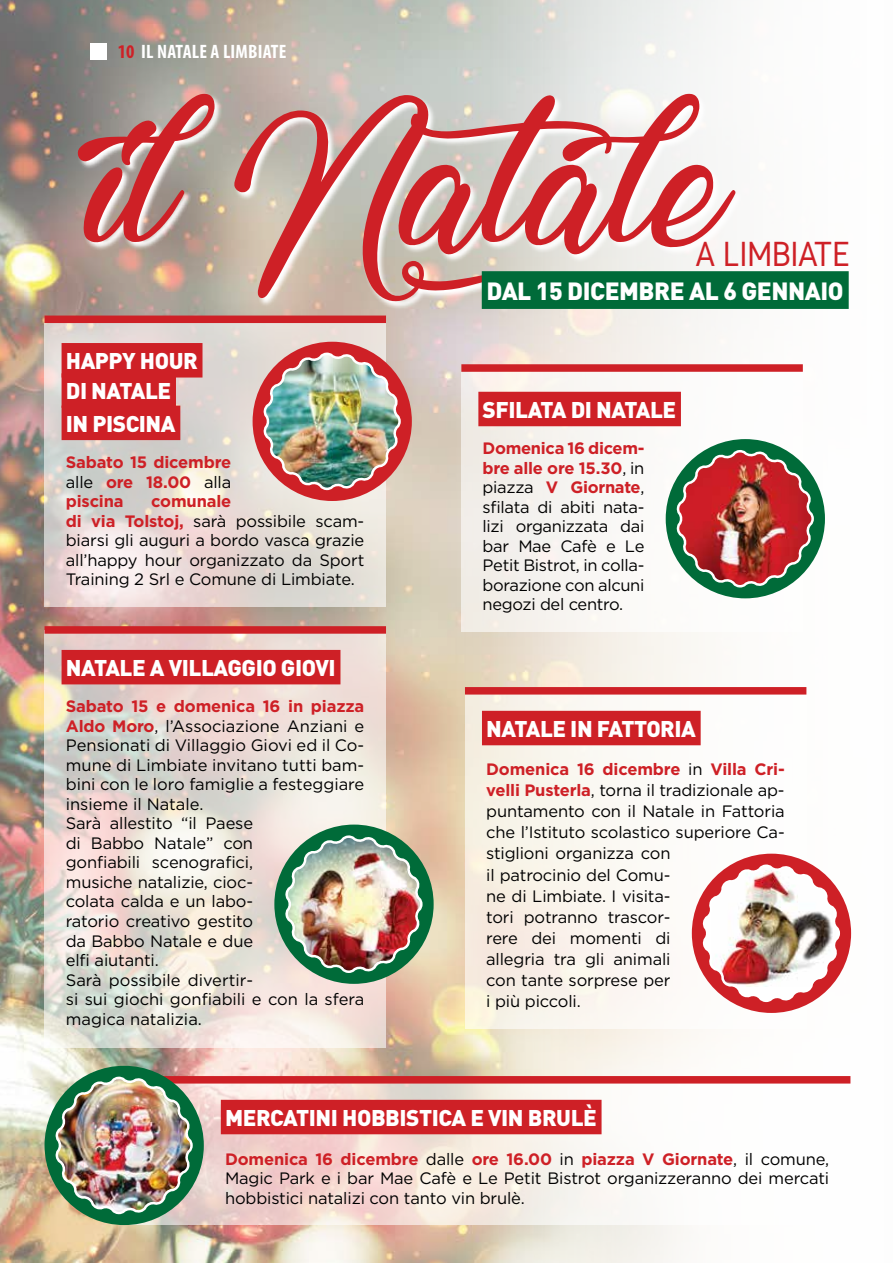
<style>
.page{position:relative;width:893px;height:1263px;background:#fff}
.page>*{position:absolute;margin:0;border:0;box-sizing:border-box;transform-origin:0 0}
.t1{font:195px "Lovely Home";letter-spacing:-.01em;color:#ce2026}
.t2{font:36.3px "Gidole";letter-spacing:-.02em;color:#ce2026}
.t3{font:900 24.6px "DIN";letter-spacing:-.02em;color:#fff}
.t4{font:900 22.5px/30.3px "DIN";letter-spacing:-.02em;color:#fff}
.t5{font:700 condensed 19.5px "Myriad Pro";letter-spacing:.01em;color:#fff}
.t6{font:16.5px/19.5px "Gotham";letter-spacing:-.01em;color:#000}
.t7{font:700 16.5px/19.5px "Gotham";letter-spacing:-.01em;color:#ce2026;text-align:justify}
.s1{color:#ce2026}
.s2{font-weight:400;color:#000}
.s3{font-weight:700;color:#ce2026}
</style>
<div class="page">
<img style="left:0;top:0;width:852px;height:1263px">
<div style="left:90px;top:43px;width:17px;height:16px;background:#fff"></div>
<svg style="left:78px;top:94px;width:666px;height:218px"></svg>
<svg style="left:45px;top:323px;width:341px;height:283px;background:#e3dad5"></svg>
<div style="left:62px;top:343px;width:140px;height:34px;background:#ce2026"></div>
<div style="left:62px;top:373px;width:114px;height:35px;background:#ce2026"></div>
<div style="left:62px;top:406px;width:118px;height:34px;background:#ce2026"></div>
<div style="left:45px;top:316px;width:341px;height:7px;background:#ce2026"></div>
<div style="left:253px;top:342px;width:159px;height:159px;background:#ce2026;border-radius:50%"></div>
<svg style="left:263px;top:352px;width:138px;height:138px"></svg>
<img style="left:266px;top:355px;width:132px;height:133px">
<svg style="left:45px;top:634px;width:341px;height:413px;background:#e9dfd7"></svg>
<div style="left:45px;top:626px;width:341px;height:8px;background:#ce2026"></div>
<div style="left:62px;top:650px;width:278px;height:34px;background:#ce2026"></div>
<div style="left:274px;top:824px;width:160px;height:160px;background:#006b39;border-radius:50%"></div>
<svg style="left:285px;top:835px;width:138px;height:138px"></svg>
<img style="left:288px;top:838px;width:132px;height:132px">
<div style="left:465px;top:687px;width:341px;height:341px;background:linear-gradient(to right,#f7eee2,#fff)"></div>
<div style="left:465px;top:687px;width:341px;height:7px;background:#ce2026"></div>
<div style="left:482px;top:711px;width:219px;height:34px;background:#ce2026"></div>
<div style="left:692px;top:854px;width:159px;height:159px;background:#ce2026;border-radius:50%"></div>
<svg style="left:703px;top:864px;width:137px;height:138px"></svg>
<img style="left:712px;top:868px;width:124px;height:119px">
<div style="left:461px;top:364px;width:342px;height:8px;background:#ce2026"></div>
<div style="left:461px;top:372px;width:342px;height:259px;background:linear-gradient(to right,#f2ede8,#fff)"></div>
<div style="left:478px;top:392px;width:203px;height:34px;background:#ce2026"></div>
<div style="left:666px;top:439px;width:159px;height:159px;background:#006b39;border-radius:50%"></div>
<svg style="left:676px;top:450px;width:138px;height:137px"></svg>
<img style="left:679px;top:452px;width:132px;height:133px">
<svg style="left:133px;top:1083px;width:717px;height:142px"></svg>
<div style="left:221px;top:1100px;width:381px;height:34px;background:#ce2026"></div>
<div style="left:124px;top:1076px;width:726px;height:7px;background:#ce2026"></div>
<div style="left:45px;top:1066px;width:159px;height:159px;background:#006b39;border-radius:50%"></div>
<svg style="left:55px;top:1076px;width:138px;height:138px"></svg>
<img style="left:58px;top:1079px;width:132px;height:133px">
<div style="left:482px;top:271px;width:367px;height:38px;background:#006b39"></div>
<p class="t5" style="left:118px;top:40px;width:170px"><span class="s1">10</span> IL NATALE A LIMBIATE</p>
<h1 class="t1" style="left:92px;top:61px;width:638px">il Natale</h1>
<h2 class="t2" style="left:695px;top:234px;width:157px">A LIMBIATE</h2>
<h3 class="t3" style="left:486px;top:274px;width:359px">DAL 15 DICEMBRE AL 6 GENNAIO</h3>
<h3 class="t4" style="left:66px;top:344px;width:133px">HAPPY HOUR<br>DI NATALE</h3>
<h3 class="t4" style="left:66px;top:407px;width:111px">IN PISCINA</h3>
<p class="t7" style="left:66px;top:452px;width:167px">Sabato 15 dicembre <span class="s2">alle</span> ore 18.00 <span class="s2">alla </span>piscina</p>
<p class="t6" style="left:66px;top:491px;width:300px;text-indent:85px"><span class="s3">comunale<br>di via Tolstoj,</span> sarà possibile scam&shy;biarsi gli auguri a bordo vasca grazie all’happy hour organizzato da Sport<br>Training 2 Srl e Comune di Limbiate.</p>
<h3 class="t4" style="left:66px;top:651px;width:271px">NATALE A VILLAGGIO GIOVI</h3>
<p class="t6" style="left:66px;top:696px;width:300px"><span class="s3">Sabato 15 e domenica 16 in piazza<br>Aldo Moro</span>, l’Associazione Anziani e<br>Pensionati di Villaggio Giovi ed il Co&shy;mune di Limbiate invitano tutti bam&shy;bini con le loro famiglie a festeggiare insieme il Natale.<br>Sarà allestito “il Paese<br>di Babbo Natale” con<br>gonfiabili scenografici,<br>musiche natalizie, cioc-<br>colata calda e un labo-<br>ratorio creativo gestito<br>da Babbo Natale e due<br>elfi aiutanti.<br>Sarà possibile divertir-<br>si sui giochi gonfiabili e con la sfera magica natalizia.</p>
<h3 class="t4" style="left:483px;top:393px;width:195px">SFILATA DI NATALE</h3>
<p class="t6" style="left:483px;top:438px;width:163px;text-align:justify"><span class="s3">Domenica 16 dicem&shy;bre alle ore 15.30</span>, in piazza <span class="s3">V Giornate</span>, sfilata di abiti nata&shy;lizi organizzata dai bar Mae Cafè e Le Petit Bistrot, in colla&shy;borazione con alcuni negozi del centro.</p>
<h3 class="t4" style="left:486px;top:712px;width:211px">NATALE IN FATTORIA</h3>
<p class="t6" style="left:486px;top:758px;width:300px;line-height:21.1px"><span class="s3">Domenica 16 dicembre</span> in <span class="s3">Villa Cri&shy;velli Pusterla</span>, torna il tradizionale ap&shy;puntamento con il Natale in Fattoria che l’Istituto scolastico superiore Ca&shy;stiglioni organizza con<br>il patrocinio del Comu-<br>ne di Limbiate. I visita-<br>tori potranno trascor-<br>rere dei momenti di<br>allegria tra gli animali<br>con tante sorprese per<br>i più piccoli.</p>
<h3 class="t4" style="left:225px;top:1101px;width:373px">MERCATINI HOBBISTICA E VIN BRULÈ</h3>
<p class="t6" style="left:225px;top:1149px;width:606px;text-align:justify"><span class="s3">Domenica 16 dicembre</span> dalle <span class="s3">ore 16.00</span> in <span class="s3">piazza V Giornate</span>, il comune, Magic Park e i bar Mae Cafè e Le Petit Bistrot organizzeranno dei mercati hobbistici natalizi con tanto vin brulè.</p>
</div>
